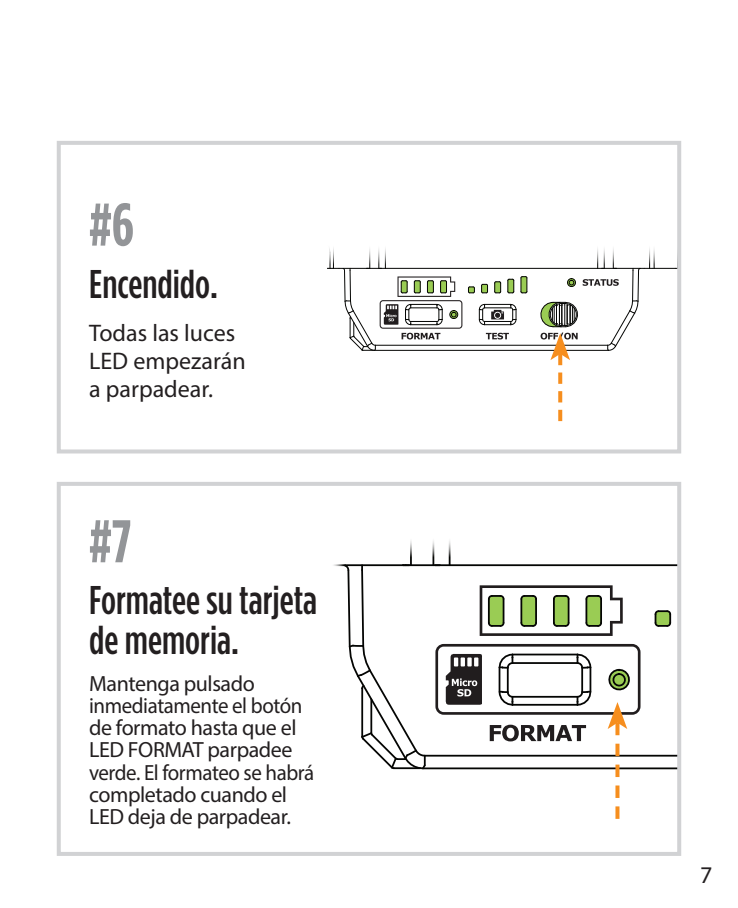
<style>
.page{position:relative;width:738px;height:908px;background:#fff}
.page>*{position:absolute;margin:0;border:0;box-sizing:border-box;transform-origin:0 0}
.t1{font:700 60px "Gotham Condensed";color:#939598}
.t2{font:500 40px/40px "Gotham Condensed";color:#231f20}
.t3{font:24px/28px "Myriad Pro";color:#231f20}
.t4{font:22px/22px "Myriad Pro";letter-spacing:-.02em;color:#231f20}
</style>
<div class="page">
<svg style="left:582px;top:279px;width:36px;height:7px"></svg>
<hr style="left:653px;top:267px;width:21px;height:2px;background:#040503">
<hr style="left:653px;top:236px;width:1px;height:32px;background:#040503">
<hr style="left:374px;top:349px;width:234px;height:2px;background:#040503">
<hr style="left:636px;top:270px;width:2px;height:31px;background:#040503">
<hr style="left:375px;top:344px;width:232px;height:2px;background:#040503">
<hr style="left:631px;top:270px;width:2px;height:31px;background:#040503">
<svg style="left:606px;top:300px;width:32px;height:51px"></svg>
<svg style="left:631px;top:267px;width:22px;height:4px"></svg>
<hr style="left:648px;top:236px;width:1px;height:32px;background:#040503">
<hr style="left:616px;top:267px;width:27px;height:2px;background:#040503">
<hr style="left:612px;top:236px;width:1px;height:32px;background:#040503">
<svg style="left:597px;top:267px;width:19px;height:2px"></svg>
<hr style="left:603px;top:236px;width:1px;height:32px;background:#040503">
<hr style="left:385px;top:267px;width:212px;height:2px;background:#040503">
<hr style="left:596px;top:236px;width:2px;height:32px;background:#040503">
<svg style="left:567px;top:278px;width:8px;height:9px"></svg>
<svg style="left:327px;top:248px;width:200px;height:103px"></svg>
<hr style="left:422px;top:767px;width:256px;height:2px;background:#040503">
<hr style="left:424px;top:754px;width:254px;height:2px;background:#040503">
<svg style="left:654px;top:610px;width:17px;height:17px"></svg>
<svg style="left:479px;top:585px;width:143px;height:50px"></svg>
<hr style="left:334px;top:564px;width:68px;height:2px;background:#040503">
<hr style="left:410px;top:564px;width:23px;height:2px;background:#040503">
<hr style="left:410px;top:529px;width:1px;height:36px;background:#040503">
<svg style="left:433px;top:564px;width:16px;height:2px"></svg>
<hr style="left:432px;top:529px;width:2px;height:36px;background:#040503">
<hr style="left:448px;top:529px;width:2px;height:36px;background:#040503">
<hr style="left:449px;top:564px;width:229px;height:2px;background:#040503">
<svg style="left:342px;top:563px;width:85px;height:207px"></svg>
<hr style="left:361px;top:688px;width:2px;height:48px;background:#040503">
<svg style="left:435px;top:643px;width:205px;height:175px"></svg>
<svg style="left:539px;top:301px;width:38px;height:120px"></svg>
<div style="left:57px;top:481px;width:623px;height:374px;border:4px solid #d1d2d4"></div>
<div style="left:57px;top:141px;width:623px;height:312px;border:4px solid #d1d2d4"></div>
<h1 class="t1" style="left:89px;top:189px;width:46px">#6</h1>
<h2 class="t2" style="left:89px;top:263px;width:130px">Encendido.</h2>
<p class="t3" style="left:89px;top:318px;width:158px">Todas las luces<br>LED empezarán a parpadear.</p>
<h1 class="t1" style="left:89px;top:506px;width:44px">#7</h1>
<h2 class="t2" style="left:89px;top:579px;width:229px">Formatee su tarjeta de memoria.</h2>
<p class="t4" style="left:89px;top:672px;width:226px">Mantenga pulsado inmediatamente el botón de formato hasta que el<br>LED FORMAT parpadee verde. El formateo se habrá completado cuando el<br>LED deja de parpadear.</p>
<p class="t3" style="left:699px;top:860px;width:14px">7</p>
</div>
